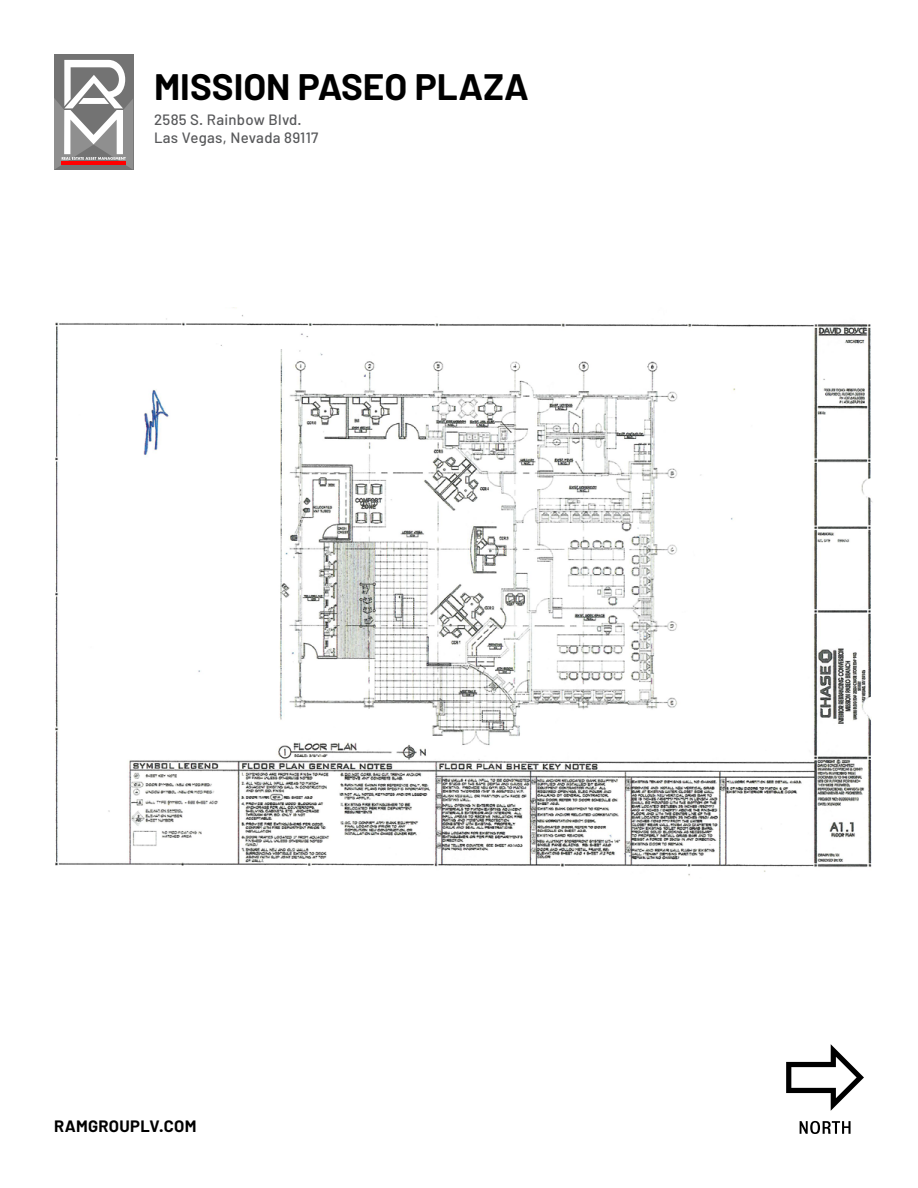
<style>
.page{position:relative;width:918px;height:1188px;background:#fff}
.page>*{position:absolute;margin:0;border:0;box-sizing:border-box;transform-origin:0 0}
.t1{font:700 36.9px "Barlow";color:#000}
.t2{font:700 16.5px "Barlow";letter-spacing:.02em;color:#000}
.t3{font:500 15px/18px "Barlow";letter-spacing:.02em;color:#58595b}
</style>
<div class="page">
<svg style="left:786px;top:1044px;width:78px;height:67px"></svg>
<svg style="left:800px;top:1121px;width:51px;height:13px"></svg>
<div style="left:54px;top:54px;width:79px;height:116px;background:#737373"></div>
<svg style="left:54px;top:60px;width:79px;height:110px"></svg>
<img style="left:55px;top:307px;width:818px;height:569px">
<h1 class="t1" style="left:154px;top:64px;width:376px">MISSION PASEO PLAZA</h1>
<p class="t3" style="left:154px;top:110px;width:166px">2585 S. Rainbow Blvd.<br>Las Vegas, Nevada 89117</p>
<p class="t2" style="left:54px;top:1116px;width:144px">RAMGROUPLV.COM</p>
</div>
